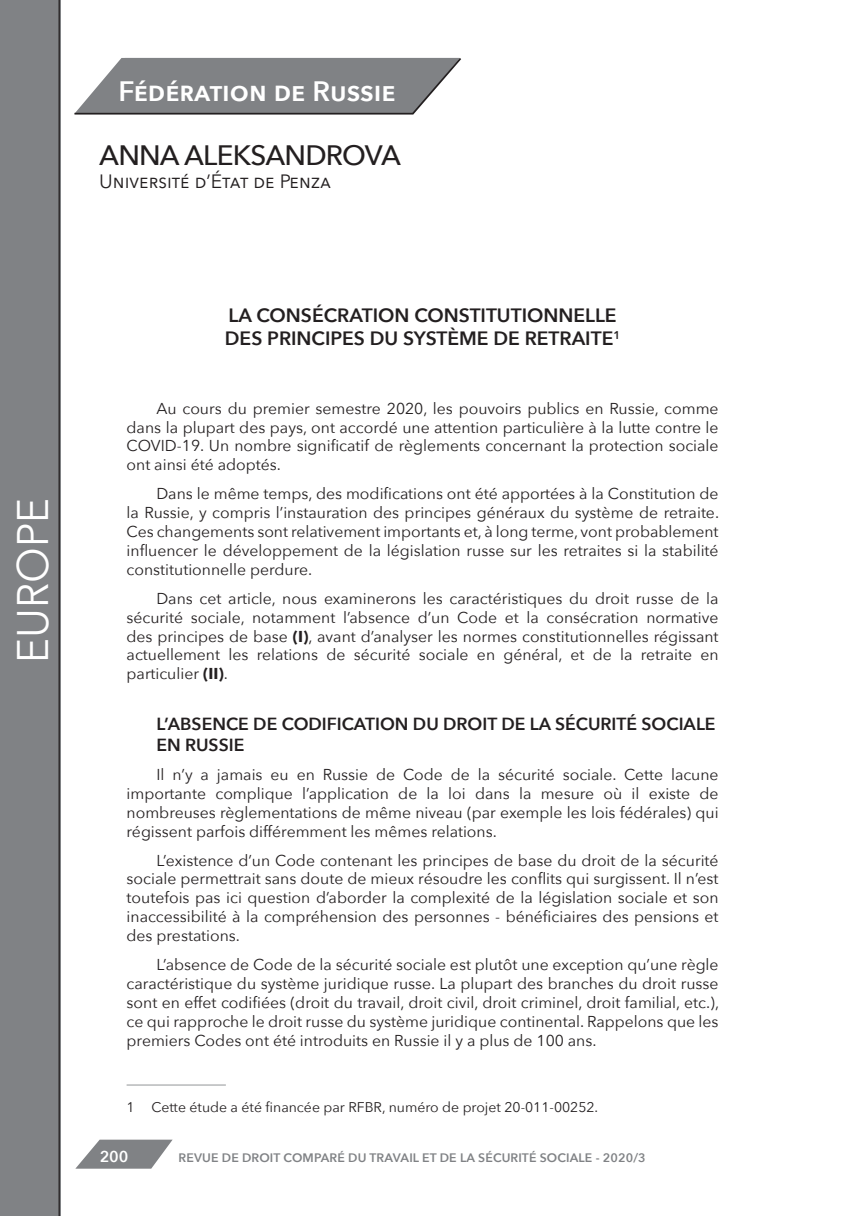
<style>
.page{position:relative;width:844px;height:1216px;background:#fff}
.page>*{position:absolute;margin:0;border:0;box-sizing:border-box;transform-origin:0 0}
.t1{font:44.1px "Avenir Next";color:#fff;scale:.95 1}
.t2{font:600 28px "Avenir Next";color:#fff}
.Auteur{font:500 28px "Avenir Next";letter-spacing:-.03em;color:#231f20}
.Titre_Actualité{font:600 19.25px/23.1px "Avenir Next";color:#231f20}
.Univ__rattachement{font:19.25px "Avenir Next";color:#231f20}
.Titre_I_actua{font:600 17.5px/21px "Avenir Next";color:#231f20}
.Corps_Texte_actua{font:15.75px/18.9px "Avenir Next";color:#231f20;text-align:justify}
.t3{font:600 15.75px "Avenir Next";color:#fff}
.Notes_de_fin_actua{font:14px "Avenir Next";color:#231f20}
.t4{font:600 12.25px "Avenir Next";letter-spacing:.01em;color:#808285}
.s1{font-weight:700}
</style>
<div class="page">
<svg style="left:74px;top:57px;width:387px;height:58px;background:#8e9092"></svg>
<svg style="left:76px;top:1139px;width:96px;height:29px"></svg>
<div style="left:0;top:0;width:61px;height:1215px;background:#808285"></div>
<hr style="left:58px;top:0;width:2px;height:1215px;background:#231f20">
<hr style="left:126px;top:1084px;width:100px;height:1px;background:#939598">
<h1 class="t1" style="left:-4px;top:662px;width:175px;rotate:-90deg">EUROPE</h1>
<h2 class="t2" style="left:118px;top:67px;width:279px">Fédération de Russie</h2>
<h2 class="t2" style="left:151px;top:67px;width:93px">Algé....</h2>
<h2 class="t2" style="left:182px;top:69px;width:101px">Algé.....</h2>
<p class="Auteur" style="left:99px;top:132px;width:303px">ANNA ALEKSANDROVA</p>
<p class="Univ__rattachement" style="left:99px;top:165px;width:233px">Université d’État de Penza</p>
<p class="Titre_Actualité" style="left:225px;top:303px;width:397px">LA CONSÉCRATION CONSTITUTIONNELLE<br>DES PRINCIPES DU SYSTÈME DE RETRAITE<sup>1</sup></p>
<p class="Corps_Texte_actua" style="left:126px;top:398px;width:593px;text-indent:30px">Au cours du premier semestre 2020, les pouvoirs publics en Russie, comme dans la plupart des pays, ont accordé une attention particulière à la lutte contre le COVID-19. Un nombre significatif de règlements concernant la protection sociale ont ainsi été adoptés.</p>
<p class="Corps_Texte_actua" style="left:126px;top:483px;width:594px;text-indent:30px">Dans le même temps, des modifications ont été apportées à la Constitution de la Russie, y compris l’instauration des principes généraux du système de retraite.<br>Ces changements sont relativement importants et, à long terme, vont probablement influencer le développement de la législation russe sur les retraites si la stabilité constitutionnelle perdure.</p>
<p class="Corps_Texte_actua" style="left:126px;top:588px;width:593px;text-indent:30px">Dans cet article, nous examinerons les caractéristiques du droit russe de la sécurité sociale, notamment l’absence d’un Code et la consécration normative des principes de base <span class="s1">(I)</span>, avant d’analyser les normes constitutionnelles régissant actuellement les relations de sécurité sociale en général, et de la retraite en particulier <span class="s1">(II)</span>.</p>
<p class="Titre_I_actua" style="left:156px;top:713px;width:560px">L’ABSENCE DE CODIFICATION DU DROIT DE LA SÉCURITÉ SOCIALE<br>EN RUSSIE</p>
<p class="Corps_Texte_actua" style="left:126px;top:764px;width:593px;text-indent:30px">Il n’y a jamais eu en Russie de Code de la sécurité sociale. Cette lacune importante complique l’application de la loi dans la mesure où il existe de nombreuses règlementations de même niveau (par exemple les lois fédérales) qui régissent parfois différemment les mêmes relations.</p>
<p class="Corps_Texte_actua" style="left:126px;top:850px;width:593px;text-indent:30px">L’existence d’un Code contenant les principes de base du droit de la sécurité sociale permettrait sans doute de mieux résoudre les conflits qui surgissent. Il n’est toutefois pas ici question d’aborder la complexité de la législation sociale et son inaccessibilité à la compréhension des personnes - bénéficiaires des pensions et des prestations.</p>
<p class="Corps_Texte_actua" style="left:126px;top:954px;width:594px;text-indent:30px">L’absence de Code de la sécurité sociale est plutôt une exception qu’une règle caractéristique du système juridique russe. La plupart des branches du droit russe sont en effet codifiées (droit du travail, droit civil, droit criminel, droit familial, etc.), ce qui rapproche le droit russe du système juridique continental. Rappelons que les premiers Codes ont été introduits en Russie il y a plus de 100 ans.</p>
<p class="Notes_de_fin_actua" style="left:126px;top:1094px;width:473px">1 Cette étude a été financée par RFBR, numéro de projet 20-011-00252.</p>
<p class="t3" style="left:100px;top:1142px;width:30px">200</p>
<p class="t4" style="left:178px;top:1146px;width:468px">REVUE DE DROIT COMPARÉ DU TRAVAIL ET DE LA SÉCURITÉ SOCIALE - 2020/3</p>
</div>
